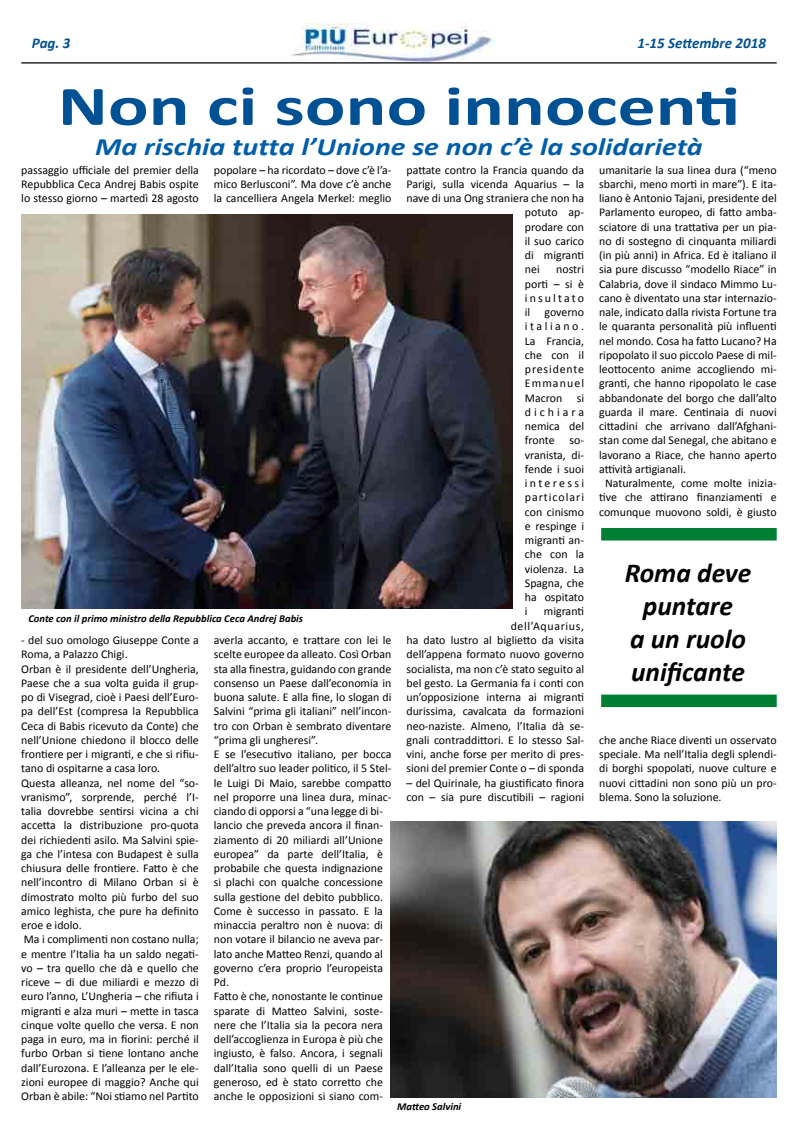
<style>
.page{position:relative;width:798px;height:1134px;background:#fff}
.page>*{position:absolute;margin:0;border:0;box-sizing:border-box;transform-origin:0 0}
.t1{font:700 56.25px "Calibri";color:#005193;scale:1.35 1}
.t2{font:italic 700 27.5px/33px "Calibri";color:#000;text-align:center}
.t3{font:italic 700 25px "Calibri";letter-spacing:-.01em;color:#005ea8;scale:1.2 1}
.t4{font:italic 700 15px "Calibri";color:#005193}
.t5{font:11.88px/14.2px "Calibri";color:#000;text-align:justify}
.t6{font:italic 700 10.62px "Calibri";color:#000}
</style>
<div class="page">
<img style="left:291px;top:24px;width:204px;height:38px">
<hr style="left:21px;top:62px;width:755px;height:2px;background:#000">
<img style="left:21px;top:214px;width:491px;height:394px">
<img style="left:390px;top:821px;width:386px;height:277px">
<div style="left:601px;top:528px;width:175px;height:12px;background:#007f33"></div>
<div style="left:601px;top:694px;width:175px;height:13px;background:#007f33"></div>
<p class="t4" style="left:32px;top:33px;width:40px">Pag. 3</p>
<p class="t4" style="left:637px;top:33px;width:130px">1-15 Settembre 2018</p>
<h1 class="t1" style="left:58px;top:70px;width:506px">Non ci sono innocenti</h1>
<h3 class="t3" style="left:95px;top:131px;width:507px">Ma rischia tutta l’Unione se non c’è la solidarietà</h3>
<p class="t5" style="left:21px;top:163px;width:179px">passaggio ufficiale del premier della Repubblica Ceca Andrej Babis ospite lo stesso giorno – martedì 28 agosto</p>
<p class="t5" style="left:599px;top:163px;width:179px">umanitarie la sua linea dura (“meno</p>
<p class="t5" style="left:599px;top:177px;width:179px">sbarchi, meno morti in mare”). E ita-</p>
<p class="t5" style="left:599px;top:191px;width:179px">liano è Antonio Tajani, presidente del</p>
<p class="t5" style="left:599px;top:205px;width:179px">Parlamento europeo, di fatto amba-</p>
<p class="t5" style="left:599px;top:220px;width:179px">sciatore di una trattativa per un pia-</p>
<p class="t5" style="left:599px;top:234px;width:179px">no di sostegno di cinquanta miliardi</p>
<p class="t5" style="left:599px;top:248px;width:179px">(in più anni) in Africa. Ed è italiano il</p>
<p class="t5" style="left:599px;top:262px;width:179px">sia pure discusso “modello Riace” in</p>
<p class="t5" style="left:599px;top:277px;width:179px">Calabria, dove il sindaco Mimmo Lu-</p>
<p class="t5" style="left:599px;top:291px;width:179px">cano è diventato una star internazio-</p>
<p class="t5" style="left:599px;top:305px;width:179px">nale, indicato dalla rivista Fortune tra</p>
<p class="t5" style="left:599px;top:319px;width:179px">le quaranta personalità più influenti</p>
<p class="t5" style="left:599px;top:334px;width:179px">nel mondo. Cosa ha fatto Lucano? Ha</p>
<p class="t5" style="left:599px;top:348px;width:179px">ripopolato il suo piccolo Paese di mil-</p>
<p class="t5" style="left:599px;top:362px;width:179px">leottocento anime accogliendo mi-</p>
<p class="t5" style="left:599px;top:376px;width:179px">granti, che hanno ripopolato le case</p>
<p class="t5" style="left:599px;top:391px;width:179px">abbandonate del borgo che dall’alto</p>
<p class="t5" style="left:599px;top:405px;width:179px">guarda il mare. Centinaia di nuovi</p>
<p class="t5" style="left:599px;top:419px;width:179px">cittadini che arrivano dall’Afghani-</p>
<p class="t5" style="left:599px;top:433px;width:179px">stan come dal Senegal, che abitano e</p>
<p class="t5" style="left:599px;top:448px;width:179px">lavorano a Riace, che hanno aperto</p>
<p class="t5" style="left:599px;top:462px;width:88px">attività artigianali.</p>
<p class="t5" style="left:605px;top:476px;width:173px">Naturalmente, come molte inizia-</p>
<p class="t5" style="left:599px;top:490px;width:179px">tive che attirano finanziamenti e</p>
<p class="t5" style="left:599px;top:505px;width:179px">comunque muovono soldi, è giusto</p>
<p class="t5" style="left:214px;top:163px;width:179px">popolare – ha ricordato – dove c’è l’a&shy;mico Berlusconi”. Ma dove c’è anche la cancelliera Angela Merkel: meglio</p>
<p class="t5" style="left:406px;top:163px;width:179px">pattate contro la Francia quando da</p>
<p class="t5" style="left:406px;top:177px;width:179px">Parigi, sulla vicenda Aquarius – la</p>
<p class="t5" style="left:406px;top:191px;width:179px">nave di una Ong straniera che non ha</p>
<p class="t5" style="left:524px;top:205px;width:61px">potuto ap-</p>
<p class="t5" style="left:524px;top:220px;width:61px">prodare con</p>
<p class="t5" style="left:524px;top:234px;width:61px">il suo carico</p>
<p class="t5" style="left:524px;top:248px;width:61px">di migranti</p>
<p class="t5" style="left:524px;top:262px;width:16px">nei</p>
<p class="t5" style="left:524px;top:262px;width:61px;text-indent:31px">nostri porti – si è insultato il governo italiano.<br>La Francia, che con il presidente Emmanuel Macron si dichiara nemica del fronte</p>
<p class="t5" style="left:524px;top:433px;width:61px;text-indent:45px">so&shy;vranista, di&shy;fende i suoi interessi particolari con cinismo e respinge i migranti an&shy;che con la violenza. La Spagna, che ha ospitato i</p>
<h2 class="t2" style="left:624px;top:556px;width:128px">Roma deve puntare<br>a un ruolo unificante</h2>
<p class="t5" style="left:406px;top:604px;width:179px;text-align:right">migranti<br>dell’Aquarius,<br>ha dato lustro al biglietto da visita dell’appena formato nuovo governo socialista, ma non c’è stato seguito al bel gesto. La Germania fa i conti con un’opposizione interna ai migranti durissima, cavalcata da formazioni neo-naziste. Almeno, l’Italia dà se&shy;gnali contraddittori. E lo stesso Sal&shy;vini, anche forse per merito di pres&shy;sioni del premier Conte o – di sponda</p>
<p class="t5" style="left:406px;top:775px;width:179px">– del Quirinale, ha giustificato finora con – sia pure discutibili – ragioni</p>
<p class="t6" style="left:28px;top:612px;width:276px">Conte con il primo ministro della Repubblica Ceca Andrej Babis</p>
<p class="t5" style="left:214px;top:633px;width:179px;text-align:left">averla accanto, e trattare con lei le scelte europee da alleato. Così Orban sta alla finestra, guidando con grande consenso un Paese dall’economia in buona salute. E alla fine, lo slogan di Salvini “prima gli italiani” nell’incon&shy;tro con Orban è sembrato diventare “prima gli ungheresi”.<br>E se l’esecutivo italiano, per bocca dell’altro suo leader politico, il 5 Stel&shy;le Luigi Di Maio, sarebbe compatto nel proporre una linea dura, minac&shy;ciando di opporsi a “una legge di bi&shy;lancio che preveda ancora il finan&shy;ziamento di 20 miliardi all’Unione europea” da parte dell’Italia, è probabile che questa indignazione si plachi con qualche concessione sulla gestione del debito pubblico.<br>Come è successo in passato. E la minaccia peraltro non è nuova: di non votare il bilancio ne aveva par&shy;lato anche Matteo Renzi, quando al governo c’era proprio l’europeista Pd.<br>Fatto è che, nonostante le continue sparate di Matteo Salvini, soste&shy;nere che l’Italia sia la pecora nera dell’accoglienza in Europa è più che ingiusto, è falso. Ancora, i segnali dall’Italia sono quelli di un Paese generoso, ed è stato corretto che anche le opposizioni si siano com-</p>
<p class="t5" style="left:21px;top:633px;width:179px;text-align:left">- del suo omologo Giuseppe Conte a Roma, a Palazzo Chigi.<br>Orban è il presidente dell’Ungheria, Paese che a sua volta guida il grup&shy;po di Visegrad, cioè i Paesi dell’Euro&shy;pa dell’Est (compresa la Repubblica Ceca di Babis ricevuto da Conte) che nell’Unione chiedono il blocco delle frontiere per i migranti, e che si rifiu&shy;tano di ospitarne a casa loro.<br>Questa alleanza, nel nome del “so&shy;vranismo”, sorprende, perché l’I&shy;talia dovrebbe sentirsi vicina a chi accetta la distribuzione pro-quota dei richiedenti asilo. Ma Salvini spie&shy;ga che l’intesa con Budapest è sulla chiusura delle frontiere. Fatto è che nell’incontro di Milano Orban si è dimostrato molto più furbo del suo amico leghista, che pure ha definito eroe e idolo.<br>Ma i complimenti non costano nulla; e mentre l’Italia ha un saldo negati&shy;vo – tra quello che dà e quello che riceve – di due miliardi e mezzo di euro l’anno, L’Ungheria – che rifiuta i migranti e alza muri – mette in tasca cinque volte quello che versa. E non paga in euro, ma in fiorini: perché il furbo Orban si tiene lontano anche dall’Eurozona. E l’alleanza per le ele&shy;zioni europee di maggio? Anche qui Orban è abile: “Noi stiamo nel Partito</p>
<p class="t5" style="left:599px;top:733px;width:179px">che anche Riace diventi un osservato speciale. Ma nell’Italia degli splendi&shy;di borghi spopolati, nuove culture e nuovi cittadini non sono più un pro&shy;blema. Sono la soluzione.</p>
<p class="t6" style="left:397px;top:1099px;width:66px">Matteo Salvini</p>
</div>
